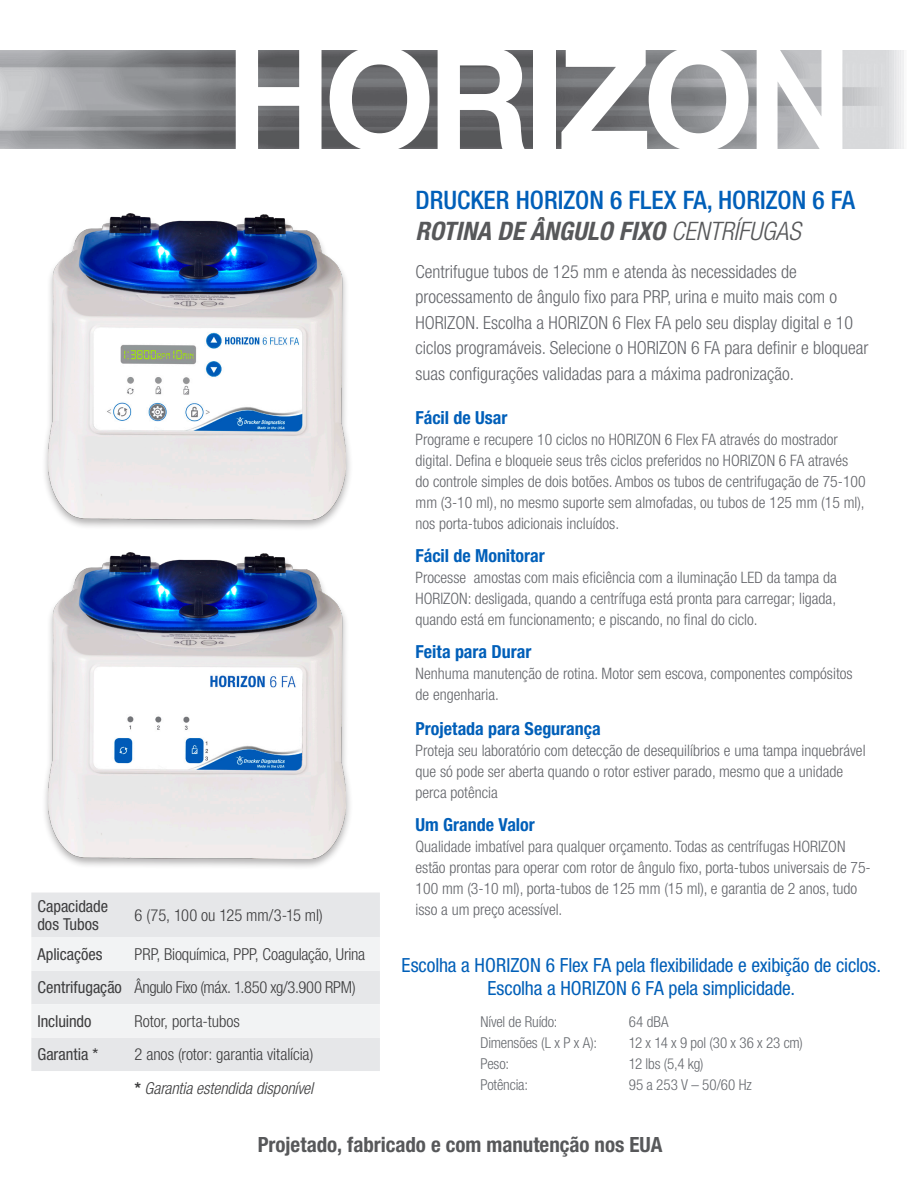
<style>
.page{position:relative;width:918px;height:1188px;background:#fff}
.page>*{position:absolute;margin:0;border:0;box-sizing:border-box;transform-origin:0 0}
.t1{font:700 142.2px "Helvetica Neue LT Std";letter-spacing:-.05em;color:#fff}
.t2{font:500 condensed 25.5px "Helvetica Neue LT Std";color:#005fb9}
.t3{font:italic 700 condensed 25.5px "Helvetica Neue LT Std";color:#57585a}
.call_out{font:700 condensed 21px "Helvetica Neue LT Std";color:#57585a}
.call_out-2{font:condensed 19.5px "Helvetica Neue LT Std";letter-spacing:-.01em;color:#005fb8}
.t4{font:300 condensed 18px/25.5px "Helvetica Neue LT Std";color:#63656a}
.subhead_-_green{font:700 condensed 18px "Helvetica Neue LT Std";color:#005fb9}
.specifications{font:300 condensed 16.5px "Helvetica Neue LT Std";letter-spacing:-.005em;color:#3e3e3f}
.specifications-2{font:condensed 16.5px/18px "Helvetica Neue LT Std";color:#3e3e3f}
.specifications-3{font:italic 300 condensed 16.5px "Helvetica Neue LT Std";letter-spacing:-.005em;color:#3e3e3f}
.t5{font:300 condensed 15.75px/21px "Helvetica Neue LT Std";color:#63656a}
.body_text{font:300 condensed 15px "Helvetica Neue LT Std";letter-spacing:-.01em;color:#676a6f}
.s1{font-weight:300}
.s2{font-weight:700;font-style:normal;font-stretch:normal}
</style>
<div class="page">
<div style="left:42px;top:551px;width:311px;height:319px;background:#231f20;opacity:.35"></div>
<img style="left:49px;top:553px;width:297px;height:305px">
<img style="left:0;top:50px;width:904px;height:98px">
<div style="left:42px;top:212px;width:311px;height:319px;background:#231f20;opacity:.35"></div>
<img style="left:49px;top:214px;width:297px;height:305px">
<div style="left:31px;top:893px;width:349px;height:178px;background:#e6e7e9"></div>
<svg style="left:31px;top:937px;width:349px;height:101px"></svg>
<p class="t1" style="left:226px;top:11px;width:628px">HORIZON</p>
<p class="t2" style="left:416px;top:185px;width:441px">DRUCKER HORIZON 6 FLEX FA, HORIZON 6 FA</p>
<p class="t3" style="left:416px;top:215px;width:387px">ROTINA DE ÂNGULO FIXO <span class="s1">CENTRÍFUGAS</span></p>
<p class="t4" style="left:416px;top:258px;width:454px">Centrifugue tubos de 125 mm e atenda às necessidades de processamento de ângulo fixo para PRP, urina e muito mais com o HORIZON. Escolha a HORIZON 6 Flex FA pelo seu display digital e 10 ciclos programáveis. Selecione o HORIZON 6 FA para definir e bloquear suas configurações validadas para a máxima padronização.</p>
<p class="subhead_-_green" style="left:416px;top:406px;width:93px">Fácil de Usar</p>
<p class="t5" style="left:416px;top:428px;width:452px">Programe e recupere 10 ciclos no HORIZON 6 Flex FA através do mostrador digital. Defina e bloqueie seus três ciclos preferidos no HORIZON 6 FA através do controle simples de dois botões. Ambos os tubos de centrifugação de 75-100 mm (3-10 ml), no mesmo suporte sem almofadas, ou tubos de 125 mm (15 ml), nos porta-tubos adicionais incluídos.</p>
<p class="subhead_-_green" style="left:416px;top:545px;width:131px">Fácil de Monitorar</p>
<p class="t5" style="left:416px;top:567px;width:423px;text-align:justify">Processe amostas com mais eficiência com a iluminação LED da tampa da HORIZON: desligada, quando a centrífuga está pronta para carregar; ligada, quando está em funcionamento; e piscando, no final do ciclo.</p>
<p class="subhead_-_green" style="left:416px;top:641px;width:117px">Feita para Durar</p>
<p class="t5" style="left:416px;top:663px;width:439px">Nenhuma manutenção de rotina. Motor sem escova, componentes compósitos de engenharia.</p>
<p class="specifications-2" style="left:37px;top:897px;width:72px">Capacidade dos Tubos</p>
<p class="specifications" style="left:135px;top:906px;width:190px">6 (75, 100 ou 125 mm/3-15 ml)</p>
<p class="specifications-2" style="left:37px;top:945px;width:67px">Aplicações</p>
<p class="specifications" style="left:135px;top:945px;width:232px">PRP, Bioquímica, PPP, Coagulação, Urina</p>
<p class="specifications-2" style="left:37px;top:978px;width:86px">Centrifugação</p>
<p class="specifications" style="left:135px;top:978px;width:223px">Ângulo Fixo (máx. 1.850 xg/3.900 RPM)</p>
<p class="specifications-2" style="left:37px;top:1012px;width:56px">Incluindo</p>
<p class="specifications" style="left:135px;top:1012px;width:107px">Rotor, porta-tubos</p>
<p class="specifications-2" style="left:37px;top:1045px;width:62px">Garantia *</p>
<p class="specifications" style="left:135px;top:1045px;width:180px">2 anos (rotor: garantia vitalícia)</p>
<p class="specifications-3" style="left:135px;top:1078px;width:180px"><span class="s2">*</span> Garantia estendida disponível</p>
<p class="subhead_-_green" style="left:416px;top:718px;width:187px">Projetada para Segurança</p>
<p class="t5" style="left:416px;top:740px;width:452px">Proteja seu laboratório com detecção de desequilíbrios e uma tampa inquebrável que só pode ser aberta quando o rotor estiver parado, mesmo que a unidade perca potência</p>
<p class="subhead_-_green" style="left:416px;top:814px;width:121px">Um Grande Valor</p>
<p class="t5" style="left:416px;top:836px;width:457px">Qualidade imbatível para qualquer orçamento. Todas as centrífugas HORIZON estão prontas para operar com rotor de ângulo fixo, porta-tubos universais de 75- 100 mm (3-10 ml), porta-tubos de 125 mm (15 ml), e garantia de 2 anos, tudo isso a um preço acessível.</p>
<p class="call_out-2" style="left:402px;top:954px;width:481px">Escolha a HORIZON 6 Flex FA pela flexibilidade e exibição de ciclos.</p>
<p class="call_out-2" style="left:487px;top:977px;width:309px">Escolha a HORIZON 6 FA pela simplicidade.</p>
<p class="body_text" style="left:480px;top:1013px;width:79px">Nível de Ruído:</p>
<p class="body_text" style="left:629px;top:1013px;width:41px">64 dBA</p>
<p class="body_text" style="left:480px;top:1034px;width:118px">Dimensões (L x P x A):</p>
<p class="body_text" style="left:629px;top:1034px;width:176px">12 x 14 x 9 pol (30 x 36 x 23 cm)</p>
<p class="body_text" style="left:480px;top:1055px;width:30px">Peso:</p>
<p class="body_text" style="left:629px;top:1055px;width:76px">12 lbs (5,4 kg)</p>
<p class="body_text" style="left:480px;top:1076px;width:49px">Potência:</p>
<p class="body_text" style="left:629px;top:1076px;width:124px">95 a 253 V – 50/60 Hz</p>
<p class="call_out" style="left:258px;top:1132px;width:406px">Projetado, fabricado e com manutenção nos EUA</p>
</div>
